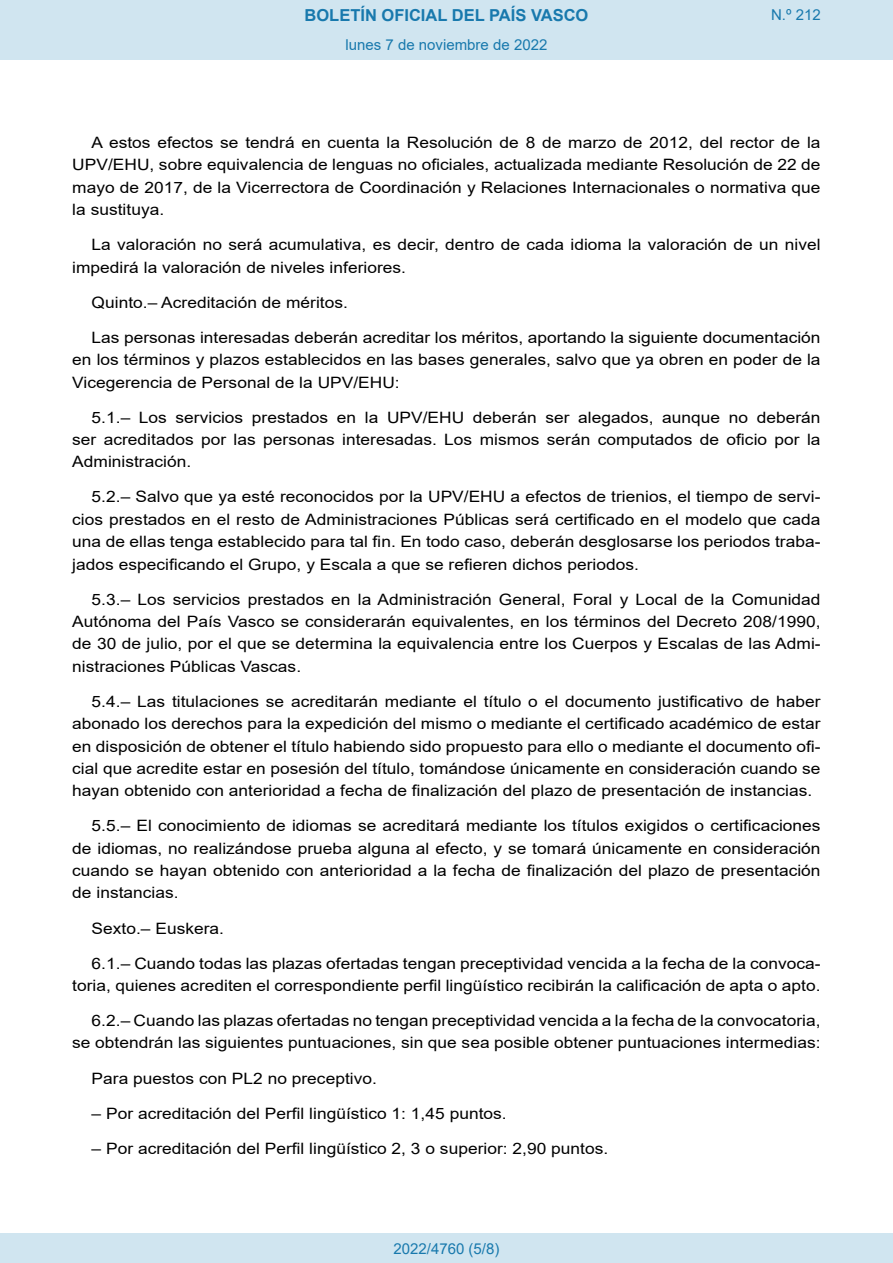
<style>
.page{position:relative;width:893px;height:1263px;background:#fff}
.page>*{position:absolute;margin:0;border:0;box-sizing:border-box;transform-origin:0 0}
.t1{font:700 16.5px "Arial";color:#1879ad}
.BOPVDetalle{font:15.6px/22.4px "Arial";color:#000;text-align:justify;scale:1.11 1}
.Paginacion_Centro{font:15px "Arial";color:#1879ad}
</style>
<div class="page">
<div style="left:0;top:0;width:893px;height:60px;background:#d0e5f0"></div>
<div style="left:0;top:1233px;width:893px;height:30px;background:#d0e5f0"></div>
<p class="t1" style="left:305px;top:3px;width:285px">BOLETÍN OFICIAL DEL PAÍS VASCO</p>
<p class="Paginacion_Centro" style="left:346px;top:35px;width:203px">lunes 7 de noviembre de 2022</p>
<p class="Paginacion_Centro" style="left:771px;top:5px;width:51px">N.º 212</p>
<p class="BOPVDetalle" style="left:72px;top:131px;width:676px;text-indent:19px">A estos efectos se tendrá en cuenta la Resolución de 8 de marzo de 2012, del rector de la UPV/EHU, sobre equivalencia de lenguas no oficiales, actualizada mediante Resolución de 22 de mayo de 2017, de la Vicerrectora de Coordinación y Relaciones Internacionales o normativa que la sustituya.</p>
<p class="BOPVDetalle" style="left:72px;top:233px;width:676px;text-indent:19px">La valoración no será acumulativa, es decir, dentro de cada idioma la valoración de un nivel impedirá la valoración de niveles inferiores.</p>
<p class="BOPVDetalle" style="left:92px;top:291px;width:232px">Quinto.– Acreditación de méritos.</p>
<p class="BOPVDetalle" style="left:72px;top:326px;width:676px;text-indent:19px">Las personas interesadas deberán acreditar los méritos, aportando la siguiente documentación en los términos y plazos establecidos en las bases generales, salvo que ya obren en poder de la Vicegerencia de Personal de la UPV/EHU:</p>
<p class="BOPVDetalle" style="left:72px;top:406px;width:676px;text-indent:19px">5.1.– Los servicios prestados en la UPV/EHU deberán ser alegados, aunque no deberán ser acreditados por las personas interesadas. Los mismos serán computados de oficio por la Administración.</p>
<p class="BOPVDetalle" style="left:72px;top:486px;width:676px;text-indent:19px">5.2.– Salvo que ya esté reconocidos por la UPV/EHU a efectos de trienios, el tiempo de servi&shy;cios prestados en el resto de Administraciones Públicas será certificado en el modelo que cada una de ellas tenga establecido para tal fin. En todo caso, deberán desglosarse los periodos traba&shy;jados especificando el Grupo, y Escala a que se refieren dichos periodos.</p>
<p class="BOPVDetalle" style="left:72px;top:588px;width:676px;text-indent:19px">5.3.– Los servicios prestados en la Administración General, Foral y Local de la Comunidad Autónoma del País Vasco se considerarán equivalentes, en los términos del Decreto 208/1990, de 30 de julio, por el que se determina la equivalencia entre los Cuerpos y Escalas de las Admi&shy;nistraciones Públicas Vascas.</p>
<p class="BOPVDetalle" style="left:72px;top:690px;width:676px;text-indent:19px">5.4.– Las titulaciones se acreditarán mediante el título o el documento justificativo de haber abonado los derechos para la expedición del mismo o mediante el certificado académico de estar en disposición de obtener el título habiendo sido propuesto para ello o mediante el documento ofi&shy;cial que acredite estar en posesión del título, tomándose únicamente en consideración cuando se hayan obtenido con anterioridad a fecha de finalización del plazo de presentación de instancias.</p>
<p class="BOPVDetalle" style="left:72px;top:814px;width:676px;text-indent:19px">5.5.– El conocimiento de idiomas se acreditará mediante los títulos exigidos o certificaciones de idiomas, no realizándose prueba alguna al efecto, y se tomará únicamente en consideración cuando se hayan obtenido con anterioridad a la fecha de finalización del plazo de presentación de instancias.</p>
<p class="BOPVDetalle" style="left:92px;top:917px;width:121px">Sexto.– Euskera.</p>
<p class="BOPVDetalle" style="left:72px;top:952px;width:676px;text-align:right">6.1.– Cuando todas las plazas ofertadas tengan preceptividad vencida a la fecha de la convoca&shy;toria, quienes acrediten el correspondiente perfil lingüístico recibirán la calificación de apta o apto.</p>
<p class="BOPVDetalle" style="left:72px;top:1009px;width:676px;text-align:right">6.2.– Cuando las plazas ofertadas no tengan preceptividad vencida a la fecha de la convocatoria, se obtendrán las siguientes puntuaciones, sin que sea posible obtener puntuaciones intermedias:</p>
<p class="BOPVDetalle" style="left:92px;top:1067px;width:259px">Para puestos con PL2 no preceptivo.</p>
<p class="BOPVDetalle" style="left:92px;top:1102px;width:375px">– Por acreditación del Perfil lingüístico 1: 1,45 puntos.</p>
<p class="BOPVDetalle" style="left:92px;top:1137px;width:467px">– Por acreditación del Perfil lingüístico 2, 3 o superior: 2,90 puntos.</p>
<p class="Paginacion_Centro" style="left:393px;top:1238px;width:107px">2022/4760 (5/8)</p>
</div>
